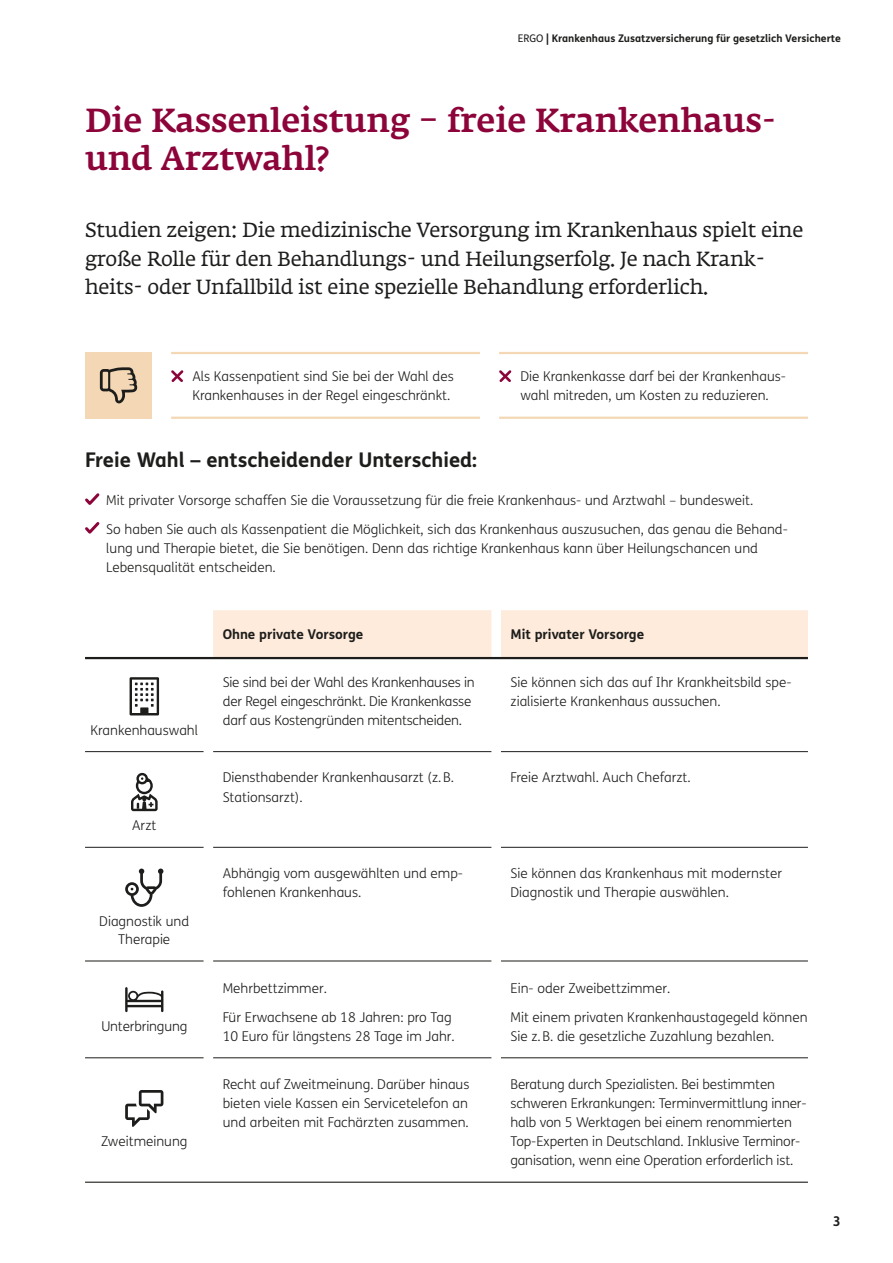
<style>
.page{position:relative;width:893px;height:1263px;background:#fff}
.page>*{position:absolute;margin:0;border:0;box-sizing:border-box;transform-origin:0 0}
.t1{font:500 33px/38.2px "Fedra Serif A Pro";color:#8c0439}
.t2{font:20.25px/28.7px "Fedra Serif A Pro";letter-spacing:-.01em;color:#1d1d1b}
.t3{font:700 20.25px "FS Me";color:#1d1d1b}
.t4{font:300 13.5px/19.2px "FS Me";color:#1d1d1b}
.t5{font:700 13.5px "FS Me";color:#1d1d1b}
.t6{font:700 10.5px "FS Me";color:#1d1d1b}
.s1{font-weight:400}
</style>
<div class="page">
<hr style="left:171px;top:352px;width:309px;height:2px;background:#f4d8b5">
<hr style="left:499px;top:352px;width:309px;height:2px;background:#f4d8b5">
<hr style="left:171px;top:417px;width:309px;height:2px;background:#f4d8b5">
<hr style="left:499px;top:417px;width:309px;height:2px;background:#f4d8b5">
<svg style="left:171px;top:370px;width:13px;height:12px"></svg>
<svg style="left:499px;top:370px;width:13px;height:12px"></svg>
<svg style="left:85px;top:493px;width:15px;height:12px"></svg>
<svg style="left:85px;top:522px;width:15px;height:12px"></svg>
<div style="left:213px;top:610px;width:595px;height:47px;background:#feebdc"></div>
<hr style="left:85px;top:657px;width:723px;height:2px;background:#1d1d1b">
<hr style="left:85px;top:751px;width:119px;height:1px;background:#1d1d1b">
<hr style="left:213px;top:751px;width:278px;height:1px;background:#1d1d1b">
<hr style="left:501px;top:751px;width:307px;height:1px;background:#1d1d1b">
<hr style="left:85px;top:847px;width:119px;height:1px;background:#1d1d1b">
<hr style="left:213px;top:847px;width:278px;height:1px;background:#1d1d1b">
<hr style="left:501px;top:847px;width:307px;height:1px;background:#1d1d1b">
<hr style="left:85px;top:961px;width:119px;height:1px;background:#1d1d1b">
<hr style="left:213px;top:961px;width:278px;height:1px;background:#1d1d1b">
<hr style="left:501px;top:961px;width:307px;height:1px;background:#1d1d1b">
<hr style="left:85px;top:1057px;width:119px;height:1px;background:#1d1d1b">
<hr style="left:213px;top:1057px;width:278px;height:1px;background:#1d1d1b">
<hr style="left:501px;top:1057px;width:307px;height:1px;background:#1d1d1b">
<hr style="left:85px;top:1181px;width:723px;height:2px;background:#1d1d1b">
<svg style="left:130px;top:677px;width:29px;height:38px"></svg>
<div style="left:136px;top:773px;width:12px;height:11px;border:2px solid #1d1d1b;border-radius:50%"></div>
<svg style="left:131px;top:777px;width:27px;height:34px"></svg>
<svg style="left:125px;top:868px;width:38px;height:39px"></svg>
<svg style="left:125px;top:987px;width:38px;height:25px"></svg>
<svg style="left:125px;top:1090px;width:38px;height:37px"></svg>
<div style="left:85px;top:352px;width:67px;height:67px;background:#f4d8b5"></div>
<svg style="left:100px;top:367px;width:37px;height:36px"></svg>
<p class="t6" style="left:518px;top:34px;width:325px"><span class="s1">ERGO</span> | Krankenhaus Zusatzversicherung für gesetzlich Versicherte</p>
<h1 class="t1" style="left:85px;top:104px;width:693px">Die Kassenleistung – freie Krankenhaus&shy;und Arztwahl?</h1>
<h2 class="t2" style="left:85px;top:217px;width:720px">Studien zeigen: Die medizinische Versorgung im Krankenhaus spielt eine große Rolle für den Behandlungs- und Heilungserfolg. Je nach Krank&shy;heits- oder Unfallbild ist eine spezielle Behandlung erforderlich.</h2>
<p class="t4" style="left:192px;top:367px;width:263px">Als Kassenpatient sind Sie bei der Wahl des<br>Krankenhauses in der Regel eingeschränkt.</p>
<p class="t4" style="left:520px;top:367px;width:267px">Die Krankenkasse darf bei der Krankenhaus&shy;wahl mitreden, um Kosten zu reduzieren.</p>
<h2 class="t3" style="left:85px;top:451px;width:394px">Freie Wahl – entscheidender Unterschied:</h2>
<p class="t4" style="left:106px;top:487px;width:683px;line-height:28.7px">Mit privater Vorsorge schaffen Sie die Voraussetzung für die freie Krankenhaus- und Arztwahl – bundesweit.<br>So haben Sie auch als Kassenpatient die Möglichkeit, sich das Krankenhaus auszusuchen, das genau die Behand-</p>
<p class="t4" style="left:106px;top:540px;width:653px">lung und Therapie bietet, die Sie benötigen. Denn das richtige Krankenhaus kann über Heilungschancen und<br>Lebensqualität entscheiden.</p>
<p class="t4" style="left:91px;top:721px;width:109px">Krankenhauswahl</p>
<p class="t4" style="left:132px;top:817px;width:26px">Arzt</p>
<p class="t4" style="left:99px;top:913px;width:91px;line-height:18px;text-align:center">Diagnostik und<br>Therapie</p>
<p class="t4" style="left:101px;top:1018px;width:87px">Unterbringung</p>
<p class="t4" style="left:101px;top:1133px;width:88px">Zweitmeinung</p>
<p class="t5" style="left:223px;top:628px;width:142px">Ohne private Vorsorge</p>
<p class="t5" style="left:511px;top:628px;width:135px">Mit privater Vorsorge</p>
<p class="t4" style="left:223px;top:673px;width:254px">Sie sind bei der Wahl des Krankenhauses in der Regel eingeschränkt. Die Krankenkasse darf aus Kostengründen mitentscheiden.</p>
<p class="t4" style="left:511px;top:673px;width:283px">Sie können sich das auf Ihr Krankheitsbild spe&shy;zialisierte Krankenhaus aussuchen.</p>
<p class="t4" style="left:223px;top:769px;width:233px">Diensthabender Krankenhausarzt (z. B.<br>Stationsarzt).</p>
<p class="t4" style="left:511px;top:769px;width:182px">Freie Arztwahl. Auch Chefarzt.</p>
<p class="t4" style="left:223px;top:865px;width:242px">Abhängig vom ausgewählten und emp&shy;fohlenen Krankenhaus.</p>
<p class="t4" style="left:511px;top:865px;width:273px">Sie können das Krankenhaus mit modernster<br>Diagnostik und Therapie auswählen.</p>
<p class="t4" style="left:223px;top:975px;width:231px;line-height:28.7px">Mehrbettzimmer.<br>Für Erwachsene ab 18 Jahren: pro Tag</p>
<p class="t4" style="left:223px;top:1027px;width:234px">10 Euro für längstens 28 Tage im Jahr.</p>
<p class="t4" style="left:511px;top:975px;width:298px;line-height:28.7px">Ein- oder Zweibettzimmer.<br>Mit einem privaten Krankenhaustagegeld können</p>
<p class="t4" style="left:511px;top:1027px;width:265px">Sie z. B. die gesetzliche Zuzahlung bezahlen.</p>
<p class="t4" style="left:223px;top:1075px;width:248px;text-align:justify">Recht auf Zweitmeinung. Darüber hinaus bieten viele Kassen ein Servicetelefon an und arbeiten mit Fachärzten zusammen.</p>
<p class="t4" style="left:511px;top:1075px;width:298px">Beratung durch Spezialisten. Bei bestimmten schweren Erkrankungen: Terminvermittlung inner&shy;halb von 5 Werktagen bei einem renommierten Top-Experten in Deutschland. Inklusive Terminor&shy;ganisation, wenn eine Operation erforderlich ist.</p>
<p class="t5" style="left:833px;top:1215px;width:9px">3</p>
</div>
